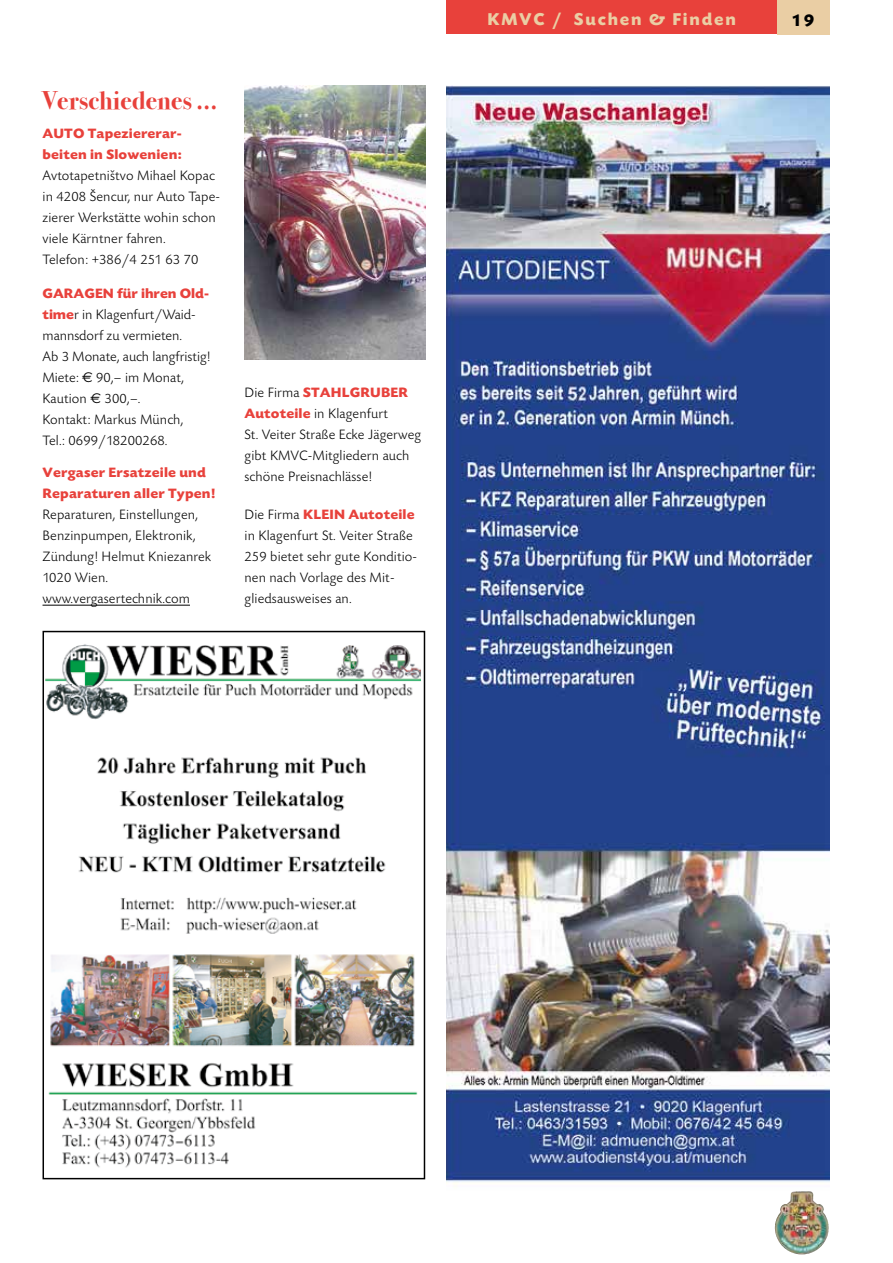
<style>
.page{position:relative;width:893px;height:1263px;background:#fff}
.page>*{position:absolute;margin:0;border:0;box-sizing:border-box;transform-origin:0 0}
.t1{font:700 25.5px "Bodoni Svty Two ITCTT";letter-spacing:.01em;color:#e8413b}
.t2{font:700 18px "Today SB";letter-spacing:.1em;color:#eacea4}
.t3{font:700 18px "Today SB";color:#000}
.t4{font:300 14.25px/21px "Today SB";letter-spacing:.01em;color:#000}
.t5{font:700 14.25px/21px "Today SB";letter-spacing:.01em;color:#e8413b;scale:1.05 1}
.s1{font-weight:700;color:#e8413b}
.s2{font-family:"Euro Sans";font-weight:400}
</style>
<div class="page">
<img style="left:446px;top:85px;width:383px;height:1099px">
<img style="left:244px;top:85px;width:181px;height:274px">
<img style="left:45px;top:644px;width:375px;height:524px">
<hr style="left:43px;top:605px;width:147px;height:1px;background:#000">
<div style="left:446px;top:0;width:331px;height:34px;background:#e8413b"></div>
<div style="left:777px;top:0;width:52px;height:34px;background:#eacea4"></div>
<img style="left:775px;top:1191px;width:25px;height:61px">
<h1 class="t1" style="left:43px;top:79px;width:176px">Verschiedenes …</h1>
<p class="t5" style="left:43px;top:123px;width:134px">AUTO Tapeziererar&shy;beiten in Slowenien:</p>
<p class="t4" style="left:43px;top:166px;width:179px">Avtotapetništvo Mihael Kopac in 4208 Šencur, nur Auto Tape&shy;zierer Werkstätte wohin schon viele Kärntner fahren.<br>Telefon: +386/4 251 63 70</p>
<p class="t4" style="left:43px;top:283px;width:170px"><span class="s1">GARAGEN für ihren Old&shy;time</span>r in Klagenfurt/Waid&shy;mannsdorf zu vermieten.<br>Ab 3 Monate, auch langfristig!<br>Miete: <span class="s2">E</span> 90,– im Monat,<br>Kaution <span class="s2">E</span> 300,–.<br>Kontakt: Markus Münch,<br>Tel.: 0699/18200268.</p>
<p class="t5" style="left:43px;top:462px;width:166px">Vergaser Ersatzeile und<br>Reparaturen aller Typen!</p>
<p class="t4" style="left:43px;top:505px;width:170px">Reparaturen, Einstellungen,<br>Benzinpumpen, Elektronik,<br>Zündung! Helmut Kniezanrek<br>1020 Wien. www.vergasertechnik.com</p>
<p class="t4" style="left:244px;top:382px;width:178px">Die Firma <span class="s1">STAHLGRUBER<br>Autoteile</span> in Klagenfurt<br>St. Veiter Straße Ecke Jägerweg gibt KMVC-Mitgliedern auch schöne Preisnachlässe!</p>
<p class="t4" style="left:244px;top:505px;width:173px">Die Firma <span class="s1">KLEIN Autoteile </span>in Klagenfurt St. Veiter Straße<br>259 bietet sehr gute Konditio&shy;nen nach Vorlage des Mit&shy;gliedsausweises an.</p>
<p class="t2" style="left:487px;top:9px;width:250px">KMVC / Suchen &amp; Finden</p>
<p class="t3" style="left:792px;top:10px;width:24px">19</p>
</div>
